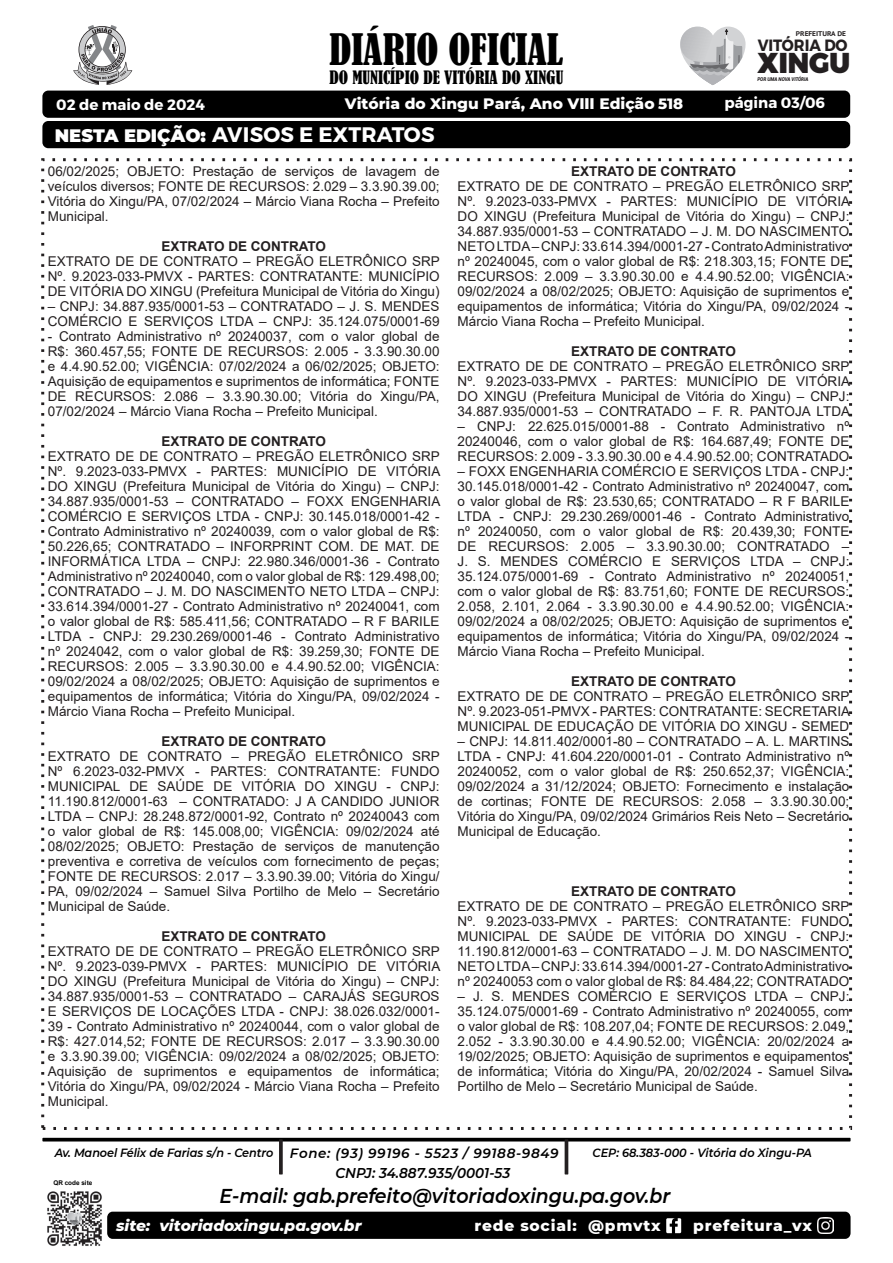
<style>
.page{position:relative;width:893px;height:1263px;background:#fff}
.page>*{position:absolute;margin:0;border:0;box-sizing:border-box;transform-origin:0 0}
.t1{font:condensed 40.65px "Bernard";color:#000}
.t2{font:900 28.65px "Montserrat";color:#231f20;scale:.95 1}
.t3{font:700 21px "Montserrat";letter-spacing:.01em;color:#fff}
.t4{font:italic 600 20.1px "Montserrat";color:#000;scale:.95 1}
.t5{font:900 18px "Montserrat";color:#fff}
.t6{font:condensed 17.25px "Bernard";color:#000}
.t7{font:700 16.35px "Montserrat";color:#231f20;scale:.91 1}
.t8{font:800 15.45px "Montserrat";color:#fff}
.t9{font:800 15.45px "Montserrat";letter-spacing:.05em;color:#fff}
.t10{font:italic 800 15.45px "Montserrat";color:#fff}
.t11{font:700 15px "Montserrat";color:#fff}
.t12{font:italic 600 14.25px "Montserrat";color:#000;scale:.95 1}
.t13{font:13.5px/15px "Arial";color:#231f20;text-align:justify}
.t14{font:700 13.5px "Arial";color:#231f20}
.t15{font:italic 600 11.85px "Montserrat";color:#000;scale:.95 1}
.t16{font:700 6.75px "PT Sans";color:#231f20;scale:1.09 1}
.t17{font:700 6.45px "Arial";color:#000}
.t18{font:italic 900 5.25px "Roboto";color:#231f20;scale:.87 1}
.s1{font-size:15px}
.s2{font-size:13.35px}
</style>
<div class="page">
<div style="left:107px;top:1212px;width:743px;height:27px;background:#000;border-radius:6px"></div>
<hr style="left:42px;top:1138px;width:808px;height:3px;background:#000">
<svg style="left:680px;top:27px;width:65px;height:58px"></svg>
<img style="left:47px;top:1191px;width:55px;height:55px">
<div style="left:42px;top:121px;width:808px;height:27px;background:#000;border-radius:6px"></div>
<div style="left:42px;top:91px;width:808px;height:27px;background:#000;border-radius:6px"></div>
<svg style="left:73px;top:25px;width:59px;height:60px"></svg>
<svg style="left:279px;top:1139px;width:4px;height:35px"></svg>
<hr style="left:565px;top:1139px;width:3px;height:35px;background:#231f20">
<img style="left:818px;top:1218px;width:16px;height:15px">
<svg style="left:666px;top:1218px;width:15px;height:15px"></svg>
<h1 class="t1" style="left:329px;top:26px;width:236px">DIÁRIO OFICIAL</h1>
<p class="t6" style="left:330px;top:67px;width:235px">DO MUNICÍPIO DE VITÓRIA DO XINGU</p>
<p class="t16" style="left:796px;top:29px;width:47px">PREFEITURA DE</p>
<p class="t7" style="left:758px;top:35px;width:100px">VITÓRIA DO</p>
<p class="t18" style="left:757px;top:75px;width:60px">POR UMA NOVA VITÓRIA</p>
<h2 class="t2" style="left:758px;top:45px;width:99px">XINGU</h2>
<p class="t11" style="left:56px;top:95px;width:150px">02 de maio de 2024</p>
<p class="t11" style="left:725px;top:93px;width:102px">página 03/06</p>
<p class="t8" style="left:345px;top:93px;width:340px">Vitória do Xingu Pará, Ano VIII Edição <span class="s1">518</span></p>
<h3 class="t3" style="left:212px;top:122px;width:224px">AVISOS E EXTRATOS</h3>
<h3 class="t5" style="left:55px;top:122px;width:153px">NESTA EDIÇÃO:</h3>
<p class="t13" style="left:48px;top:163px;width:393px">06/02/2025; OBJETO: Prestação de serviços de lavagem de veículos diversos; FONTE DE RECURSOS: 2.029 – 3.3.90.39.00; Vitória do Xingu/PA, 07/02/2024 – Márcio Viana Rocha – Prefeito Municipal.</p>
<p class="t14" style="left:161px;top:236px;width:166px">EXTRATO DE CONTRATO</p>
<p class="t13" style="left:48px;top:253px;width:393px">EXTRATO DE DE CONTRATO – PREGÃO ELETRÔNICO SRP Nº. 9.2023-033-PMVX - PARTES: CONTRATANTE: MUNICÍPIO DE VITÓRIA DO XINGU (Prefeitura Municipal de Vitória do Xingu)</p>
<p class="t13" style="left:48px;top:298px;width:393px">– CNPJ: 34.887.935/0001-53 – CONTRATADO – J. S. MENDES<br>COMÉRCIO E SERVIÇOS LTDA – CNPJ: 35.124.075/0001-69</p>
<p class="t13" style="left:48px;top:328px;width:393px">- Contrato Administrativo nº 20240037, com o valor global de R$: 360.457,55; FONTE DE RECURSOS: 2.005 - 3.3.90.30.00 e 4.4.90.52.00; VIGÊNCIA: 07/02/2024 a 06/02/2025; OBJETO:<br>Aquisição de equipamentos e suprimentos de informática; FONTE DE RECURSOS: 2.086 – 3.3.90.30.00; Vitória do Xingu/PA, 07/02/2024 – Márcio Viana Rocha – Prefeito Municipal.</p>
<p class="t14" style="left:161px;top:431px;width:166px">EXTRATO DE CONTRATO</p>
<p class="t13" style="left:48px;top:448px;width:394px">EXTRATO DE DE CONTRATO – PREGÃO ELETRÔNICO SRP Nº. 9.2023-033-PMVX - PARTES: MUNICÍPIO DE VITÓRIA DO XINGU (Prefeitura Municipal de Vitória do Xingu) – CNPJ:<br>34.887.935/0001-53 – CONTRATADO – FOXX ENGENHARIA COMÉRCIO E SERVIÇOS LTDA - CNPJ: 30.145.018/0001-42 - Contrato Administrativo nº 20240039, com o valor global de R$:<br>50.226,65; CONTRATADO – INFORPRINT COM. DE MAT. DE INFORMÁTICA LTDA – CNPJ: 22.980.346/0001-36 - Contrato Administrativo nº 20240040, com o valor global de R$: 129.498,00; CONTRATADO – J. M. DO NASCIMENTO NETO LTDA – CNPJ:<br>33.614.394/0001-27 - Contrato Administrativo nº 20240041, com o valor global de R$: 585.411,56; CONTRATADO – R F BARILE LTDA - CNPJ: 29.230.269/0001-46 - Contrato Administrativo nº 2024042, com o valor global de R$: 39.259,30; FONTE DE RECURSOS: 2.005 – 3.3.90.30.00 e 4.4.90.52.00; VIGÊNCIA:<br>09/02/2024 a 08/02/2025; OBJETO: Aquisição de suprimentos e equipamentos de informática; Vitória do Xingu/PA, 09/02/2024 - Márcio Viana Rocha – Prefeito Municipal.</p>
<p class="t14" style="left:161px;top:731px;width:166px">EXTRATO DE CONTRATO</p>
<p class="t13" style="left:48px;top:748px;width:394px">EXTRATO DE CONTRATO – PREGÃO ELETRÔNICO SRP Nº 6.2023-032-PMVX - PARTES: CONTRATANTE: FUNDO MUNICIPAL DE SAÚDE DE VITÓRIA DO XINGU - CNPJ:<br>11.190.812/0001-63 – CONTRATADO: J A CANDIDO JUNIOR LTDA – CNPJ: 28.248.872/0001-92, Contrato nº 20240043 com o valor global de R$: 145.008,00; VIGÊNCIA: 09/02/2024 até 08/02/2025; OBJETO: Prestação de serviços de manutenção preventiva e corretiva de veículos com fornecimento de peças; FONTE DE RECURSOS: 2.017 – 3.3.90.39.00; Vitória do Xingu/ PA, 09/02/2024 – Samuel Silva Portilho de Melo – Secretário Municipal de Saúde.</p>
<p class="t14" style="left:161px;top:926px;width:166px">EXTRATO DE CONTRATO</p>
<p class="t13" style="left:48px;top:943px;width:394px">EXTRATO DE DE CONTRATO – PREGÃO ELETRÔNICO SRP Nº. 9.2023-039-PMVX - PARTES: MUNICÍPIO DE VITÓRIA DO XINGU (Prefeitura Municipal de Vitória do Xingu) – CNPJ:<br>34.887.935/0001-53 – CONTRATADO – CARAJÁS SEGUROS E SERVIÇOS DE LOCAÇÕES LTDA - CNPJ: 38.026.032/0001- 39 - Contrato Administrativo nº 20240044, com o valor global de R$: 427.014,52; FONTE DE RECURSOS: 2.017 – 3.3.90.30.00 e 3.3.90.39.00; VIGÊNCIA: 09/02/2024 a 08/02/2025; OBJETO:<br>Aquisição de suprimentos e equipamentos de informática; Vitória do Xingu/PA, 09/02/2024 - Márcio Viana Rocha – Prefeito Municipal.</p>
<p class="t14" style="left:571px;top:161px;width:166px">EXTRATO DE CONTRATO</p>
<p class="t13" style="left:458px;top:178px;width:394px">EXTRATO DE DE CONTRATO – PREGÃO ELETRÔNICO SRP Nº. 9.2023-033-PMVX - PARTES: MUNICÍPIO DE VITÓRIA DO XINGU (Prefeitura Municipal de Vitória do Xingu) – CNPJ:<br>34.887.935/0001-53 – CONTRATADO – J. M. DO NASCIMENTO NETO LTDA – CNPJ: 33.614.394/0001-27 - Contrato Administrativo nº 20240045, com o valor global de R$: 218.303,15; FONTE DE RECURSOS: 2.009 – 3.3.90.30.00 e 4.4.90.52.00; VIGÊNCIA:<br>09/02/2024 a 08/02/2025; OBJETO: Aquisição de suprimentos e equipamentos de informática; Vitória do Xingu/PA, 09/02/2024 - Márcio Viana Rocha – Prefeito Municipal.</p>
<p class="t14" style="left:571px;top:341px;width:166px">EXTRATO DE CONTRATO</p>
<p class="t13" style="left:458px;top:358px;width:394px">EXTRATO DE DE CONTRATO – PREGÃO ELETRÔNICO SRP Nº. 9.2023-033-PMVX - PARTES: MUNICÍPIO DE VITÓRIA DO XINGU (Prefeitura Municipal de Vitória do Xingu) – CNPJ:<br>34.887.935/0001-53 – CONTRATADO – F. R. PANTOJA LTDA</p>
<p class="t13" style="left:458px;top:418px;width:393px">– CNPJ: 22.625.015/0001-88 - Contrato Administrativo nº 20240046, com o valor global de R$: 164.687,49; FONTE DE RECURSOS: 2.009 - 3.3.90.30.00 e 4.4.90.52.00; CONTRATADO</p>
<p class="t13" style="left:458px;top:463px;width:393px">– FOXX ENGENHARIA COMÉRCIO E SERVIÇOS LTDA - CNPJ:<br>30.145.018/0001-42 - Contrato Administrativo nº 20240047, com o valor global de R$: 23.530,65; CONTRATADO – R F BARILE LTDA - CNPJ: 29.230.269/0001-46 - Contrato Administrativo nº 20240050, com o valor global de R$: 20.439,30; FONTE DE RECURSOS: 2.005 – 3.3.90.30.00; CONTRATADO – J. S. MENDES COMÉRCIO E SERVIÇOS LTDA – CNPJ:<br>35.124.075/0001-69 - Contrato Administrativo nº 20240051, com o valor global de R$: 83.751,60; FONTE DE RECURSOS:<br>2.058, 2.101, 2.064 - 3.3.90.30.00 e 4.4.90.52.00; VIGÊNCIA:<br>09/02/2024 a 08/02/2025; OBJETO: Aquisição de suprimentos e equipamentos de informática; Vitória do Xingu/PA, 09/02/2024 - Márcio Viana Rocha – Prefeito Municipal.</p>
<p class="t14" style="left:571px;top:671px;width:166px">EXTRATO DE CONTRATO</p>
<p class="t13" style="left:458px;top:688px;width:394px">EXTRATO DE DE CONTRATO – PREGÃO ELETRÔNICO SRP Nº. 9.2023-051-PMVX - PARTES: CONTRATANTE: SECRETARIA MUNICIPAL DE EDUCAÇÃO DE VITÓRIA DO XINGU - SEMED</p>
<p class="t13" style="left:458px;top:733px;width:393px">– CNPJ: 14.811.402/0001-80 – CONTRATADO – A. L. MARTINS LTDA - CNPJ: 41.604.220/0001-01 - Contrato Administrativo nº 20240052, com o valor global de R$: 250.652,37; VIGÊNCIA:<br>09/02/2024 a 31/12/2024; OBJETO: Fornecimento e instalação de cortinas; FONTE DE RECURSOS: 2.058 – 3.3.90.30.00; Vitória do Xingu/PA, 09/02/2024 Grimários Reis Neto – Secretário Municipal de Educação.</p>
<p class="t14" style="left:571px;top:881px;width:166px">EXTRATO DE CONTRATO</p>
<p class="t13" style="left:458px;top:898px;width:393px">EXTRATO DE DE CONTRATO – PREGÃO ELETRÔNICO SRP Nº. 9.2023-033-PMVX - PARTES: CONTRATANTE: FUNDO MUNICIPAL DE SAÚDE DE VITÓRIA DO XINGU - CNPJ:<br>11.190.812/0001-63 – CONTRATADO – J. M. DO NASCIMENTO NETO LTDA – CNPJ: 33.614.394/0001-27 - Contrato Administrativo nº 20240053 com o valor global de R$: 84.484,22; CONTRATADO</p>
<p class="t13" style="left:458px;top:988px;width:393px">– J. S. MENDES COMÉRCIO E SERVIÇOS LTDA – CNPJ:<br>35.124.075/0001-69 - Contrato Administrativo nº 20240055, com o valor global de R$: 108.207,04; FONTE DE RECURSOS: 2.049, 2.052 - 3.3.90.30.00 e 4.4.90.52.00; VIGÊNCIA: 20/02/2024 a 19/02/2025; OBJETO: Aquisição de suprimentos e equipamentos de informática; Vitória do Xingu/PA, 20/02/2024 - Samuel Silva Portilho de Melo – Secretário Municipal de Saúde.</p>
<p class="t15" style="left:55px;top:1144px;width:532px">Av. Manoel Félix de Farias s/n - Centro <span class="s2">Fone: (93) 99196 - 5523 / 99188-9849</span></p>
<p class="t15" style="left:592px;top:1144px;width:232px">CEP: 68.383-000 - Vitória do Xingu-PA</p>
<p class="t12" style="left:335px;top:1163px;width:185px">CNPJ: 34.887.935/0001-53</p>
<h3 class="t4" style="left:220px;top:1182px;width:476px">E-mail: gab.prefeito@vitoriadoxingu.pa.gov.br</h3>
<p class="t10" style="left:116px;top:1214px;width:247px">site: vitoriadoxingu.pa.gov.br</p>
<p class="t9" style="left:474px;top:1214px;width:188px">rede social: @pmvtx</p>
<p class="t9" style="left:693px;top:1214px;width:120px">prefeitura_vx</p>
<p class="t17" style="left:53px;top:1178px;width:40px">QR code site</p>
</div>
